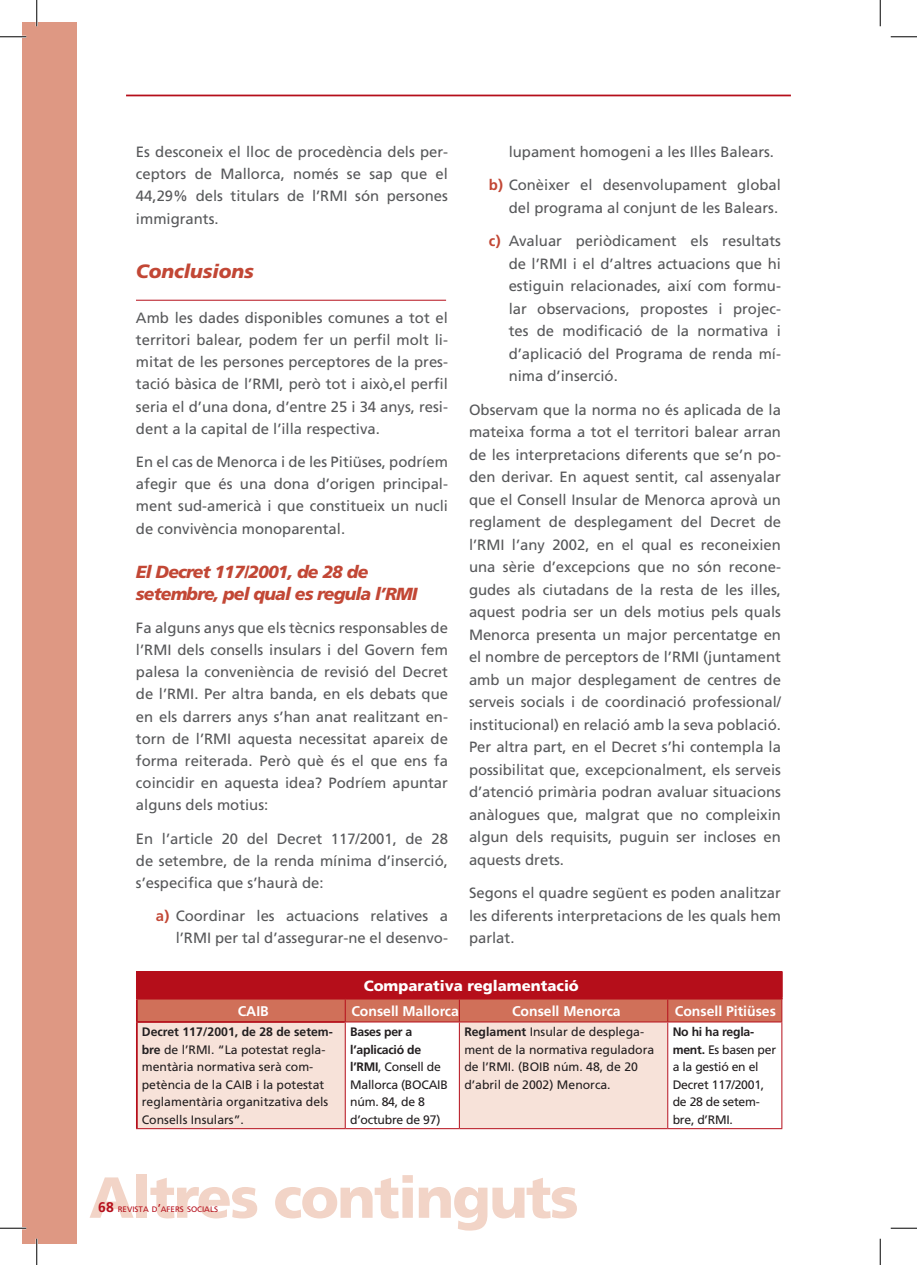
<style>
.page{position:relative;width:917px;height:1265px;background:#fff}
.page>*{position:absolute;margin:0;border:0;box-sizing:border-box;transform-origin:0 0}
.t1{font:900 57.75px "Frutiger LT Std";letter-spacing:-.03em;color:#f2d4c7}
.t2{font:italic 900 19.25px "Frutiger LT Std";letter-spacing:-.005em;color:#c24735}
.t3{font:italic 900 17.5px/22.2px "Frutiger LT Std";letter-spacing:-.045em;color:#c24735}
.t4{font:14.88px/22.6px "Frutiger LT Std";color:#57585a;text-align:justify}
.t5{font:900 14.88px "Frutiger LT Std";color:#fff}
.t6{font:700 14px "Frutiger LT Std";color:#fff}
.t7{font:12.25px/17.5px "Frutiger LT Std";color:#231f20}
.t8{font:12.25px/17.5px "Frutiger LT Std";letter-spacing:-.02em;color:#231f20}
.t9{font:8.05px "Frutiger LT Std";color:#b50e1a}
.s1{font-weight:700;color:#c24735}
.s2{font-weight:700}
.s3{font-weight:700;font-size:14px}
.s4{font-size:11.38px}
</style>
<div class="page">
<hr style="left:126px;top:95px;width:665px;height:1px;background:#b50e1a">
<div style="left:22px;top:22px;width:54px;height:1220px;background:#de9883"></div>
<hr style="left:136px;top:300px;width:310px;height:1px;background:#b50e1a">
<div style="left:137px;top:971px;width:645px;height:27px;background:#b50e1a"></div>
<svg style="left:138px;top:1022px;width:529px;height:105px;fill:#f7e2d9"></svg>
<hr style="left:345px;top:1021px;width:114px;height:1px;background:#b50e1a">
<hr style="left:459px;top:1021px;width:209px;height:1px;background:#b50e1a">
<hr style="left:668px;top:1021px;width:114px;height:1px;background:#b50e1a">
<hr style="left:459px;top:1022px;width:1px;height:105px;background:#b50e1a">
<hr style="left:667px;top:1022px;width:1px;height:105px;background:#b50e1a">
<hr style="left:781px;top:1022px;width:1px;height:105px;background:#b50e1a">
<hr style="left:136px;top:971px;width:2px;height:26px;background:#b50e1a">
<hr style="left:781px;top:971px;width:2px;height:26px;background:#b50e1a">
<hr style="left:668px;top:997px;width:115px;height:2px;background:#b50e1a">
<hr style="left:136px;top:997px;width:209px;height:2px;background:#b50e1a">
<hr style="left:136px;top:999px;width:2px;height:21px;background:#b50e1a">
<hr style="left:136px;top:1020px;width:209px;height:2px;background:#b50e1a">
<hr style="left:136px;top:1022px;width:2px;height:105px;background:#b50e1a">
<svg style="left:137px;top:998px;width:645px;height:23px;background:#ce6854"></svg>
<hr style="left:345px;top:1022px;width:1px;height:105px;background:#b50e1a">
<hr style="left:136px;top:1127px;width:209px;height:1px;background:#b50e1a">
<hr style="left:345px;top:1127px;width:114px;height:1px;background:#b50e1a">
<hr style="left:459px;top:1127px;width:209px;height:1px;background:#b50e1a">
<hr style="left:668px;top:1127px;width:114px;height:1px;background:#b50e1a">
<hr style="left:0;top:36px;width:26px;height:2px;background:#fff">
<hr style="left:0;top:1226px;width:26px;height:2px;background:#fff">
<hr style="left:36px;top:0;width:2px;height:26px;background:#fff">
<hr style="left:36px;top:1238px;width:2px;height:26px;background:#fff">
<svg style="left:0;top:36px;width:26px;height:1px"></svg>
<svg style="left:891px;top:36px;width:26px;height:1px"></svg>
<svg style="left:0;top:1227px;width:26px;height:1px"></svg>
<svg style="left:891px;top:1227px;width:26px;height:1px"></svg>
<svg style="left:36px;top:0;width:1px;height:26px"></svg>
<svg style="left:36px;top:1238px;width:1px;height:26px"></svg>
<svg style="left:880px;top:0;width:1px;height:26px"></svg>
<svg style="left:880px;top:1238px;width:1px;height:26px"></svg>
<p class="t4" style="left:136px;top:141px;width:313px">Es desconeix el lloc de procedència dels per&shy;ceptors de Mallorca, només se sap que el 44,29% dels titulars de l’RMI són persones immigrants.</p>
<p class="t2" style="left:136px;top:260px;width:119px">Conclusions</p>
<p class="t4" style="left:136px;top:306px;width:313px">Amb les dades disponibles comunes a tot el territori balear, podem fer un perfil molt li&shy;mitat de les persones perceptores de la pres&shy;tació bàsica de l’RMI, però tot i això,el perfil seria el d’una dona, d’entre 25 i 34 anys, resi&shy;dent a la capital de l’illa respectiva.</p>
<p class="t4" style="left:136px;top:450px;width:313px">En el cas de Menorca i de les Pitiüses, podríem afegir que és una dona d’origen principal&shy;ment sud-americà i que constitueix un nucli de convivència monoparental.</p>
<p class="t3" style="left:136px;top:560px;width:283px">El Decret 117/2001, de 28 de setembre, pel qual es regula l’RMI</p>
<p class="t4" style="left:136px;top:616px;width:313px">Fa alguns anys que els tècnics responsables de l’RMI dels consells insulars i del Govern fem palesa la conveniència de revisió del Decret de l’RMI. Per altra banda, en els debats que en els darrers anys s’han anat realitzant en&shy;torn de l’RMI aquesta necessitat apareix de forma reiterada. Però què és el que ens fa coincidir en aquesta idea? Podríem apuntar alguns dels motius:</p>
<p class="t4" style="left:136px;top:827px;width:313px">En l’article 20 del Decret 117/2001, de 28 de setembre, de la renda mínima d’inserció, s’especifica que s’haurà de:</p>
<p class="t4" style="left:156px;top:904px;width:294px;text-align:right"><span class="s1">a)</span> Coordinar les actuacions relatives a l’RMI per tal d’assegurar-ne el desenvo-</p>
<p class="t4" style="left:509px;top:140px;width:267px">lupament homogeni a les Illes Balears.</p>
<p class="t4" style="left:489px;top:174px;width:294px;text-align:right"><span class="s1">b)</span> Conèixer el desenvolupament global del programa al conjunt de les Balears.</p>
<p class="t4" style="left:509px;top:230px;width:274px;text-indent:-20px"><span class="s1">c)</span> Avaluar periòdicament els resultats de l’RMI i el d’altres actuacions que hi estiguin relacionades, així com formu&shy;lar observacions, propostes i projec&shy;tes de modificació de la normativa i d’aplicació del Programa de renda mí&shy;nima d’inserció.</p>
<p class="t4" style="left:469px;top:398px;width:313px">Observam que la norma no és aplicada de la mateixa forma a tot el territori balear arran de les interpretacions diferents que se’n po&shy;den derivar. En aquest sentit, cal assenyalar que el Consell Insular de Menorca aprovà un reglament de desplegament del Decret de l’RMI l’any 2002, en el qual es reconeixien una sèrie d’excepcions que no són recone&shy;gudes als ciutadans de la resta de les illes, aquest podria ser un dels motius pels quals Menorca presenta un major percentatge en el nombre de perceptors de l’RMI (juntament amb un major desplegament de centres de serveis socials i de coordinació professional/ institucional) en relació amb la seva població.<br>Per altra part, en el Decret s’hi contempla la possibilitat que, excepcionalment, els serveis d’atenció primària podran avaluar situacions anàlogues que, malgrat que no compleixin algun dels requisits, puguin ser incloses en aquests drets.</p>
<p class="t4" style="left:469px;top:881px;width:313px">Segons el quadre següent es poden analitzar les diferents interpretacions de les quals hem parlat.</p>
<p class="t5" style="left:364px;top:976px;width:217px">Comparativa reglamentació</p>
<p class="t6" style="left:238px;top:1002px;width:33px">CAIB</p>
<p class="t6" style="left:351px;top:1002px;width:109px">Consell Mallorca</p>
<p class="t6" style="left:512px;top:1002px;width:110px">Consell Menorca</p>
<p class="t6" style="left:675px;top:1002px;width:103px">Consell Pitiüses</p>
<p class="t7" style="left:142px;top:1022px;width:193px"><span class="s2">Decret 117/2001, de 28 de setem&shy;bre</span> de l’RMI. “La potestat regla&shy;mentària normativa serà com&shy;petència de la CAIB i la potestat reglamentària organitzativa dels<br>Consells Insulars”.</p>
<p class="t8" style="left:350px;top:1022px;width:99px"><span class="s2">Bases per a l’aplicació de l’RMI</span>, Consell de<br>Mallorca (BOCAIB núm. 84, de 8 d’octubre de 97)</p>
<p class="t7" style="left:464px;top:1022px;width:191px"><span class="s2">Reglament</span> Insular de desplega&shy;ment de la normativa reguladora de l’RMI. (BOIB núm. 48, de 20 d’abril de 2002) Menorca.</p>
<p class="t8" style="left:673px;top:1022px;width:105px"><span class="s2">No hi ha regla&shy;ment.</span> Es basen per a la gestió en el<br>Decret 117/2001, de 28 de setem&shy;bre, d’RMI.</p>
<h1 class="t1" style="left:89px;top:1162px;width:491px">Altres continguts</h1>
<p class="t9" style="left:98px;top:1203px;width:121px"><span class="s3">68</span> REVISTA D<span class="s4">’</span>AFERS SOCIALS</p>
</div>
